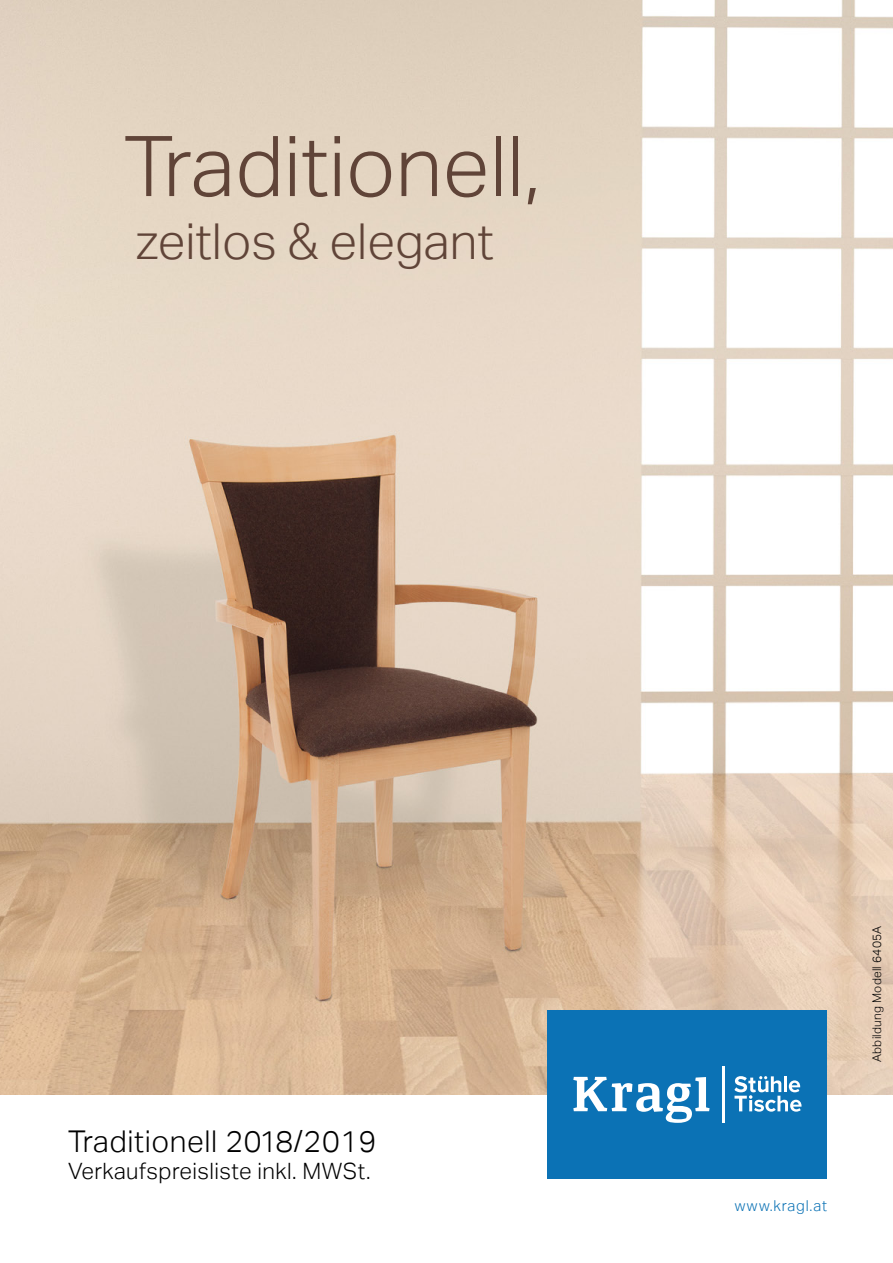
<style>
.page{position:relative;width:893px;height:1263px;background:#fff}
.page>*{position:absolute;margin:0;border:0;box-sizing:border-box;transform-origin:0 0}
.t1{font:300 84px "Aktiv Grotesk";color:#604438}
.t2{font:300 49.5px "Aktiv Grotesk";color:#604438}
.t3{font:300 30px "Aktiv Grotesk";letter-spacing:.02em;color:#000}
.t4{font:300 22.5px "Aktiv Grotesk";letter-spacing:.02em;color:#000}
.t5{font:300 15px "Aktiv Grotesk";letter-spacing:.055em;color:#0b72b5}
.t6{font:300 12px "Aktiv Grotesk";letter-spacing:.02em;color:#000}
</style>
<div class="page">
<img style="left:0;top:0;width:893px;height:1095px">
<div style="left:548px;top:1011px;width:279px;height:168px;background:#0b72b5"></div>
<svg style="left:573px;top:1077px;width:137px;height:46px"></svg>
<hr style="left:722px;top:1067px;width:3px;height:56px;background:#fff">
<svg style="left:734px;top:1076px;width:67px;height:36px"></svg>
<h1 class="t1" style="left:124px;top:118px;width:418px">Traditionell,</h1>
<h2 class="t2" style="left:136px;top:213px;width:359px">zeitlos &amp; elegant</h2>
<h3 class="t3" style="left:68px;top:1124px;width:310px">Traditionell 2018/2019</h3>
<p class="t4" style="left:68px;top:1158px;width:304px">Verkaufspreisliste inkl. MWSt.</p>
<p class="t6" style="left:870px;top:1062px;width:138px;rotate:-90deg">Abbildung Modell 6405A</p>
<p class="t5" style="left:735px;top:1197px;width:94px">www.kragl.at</p>
</div>
